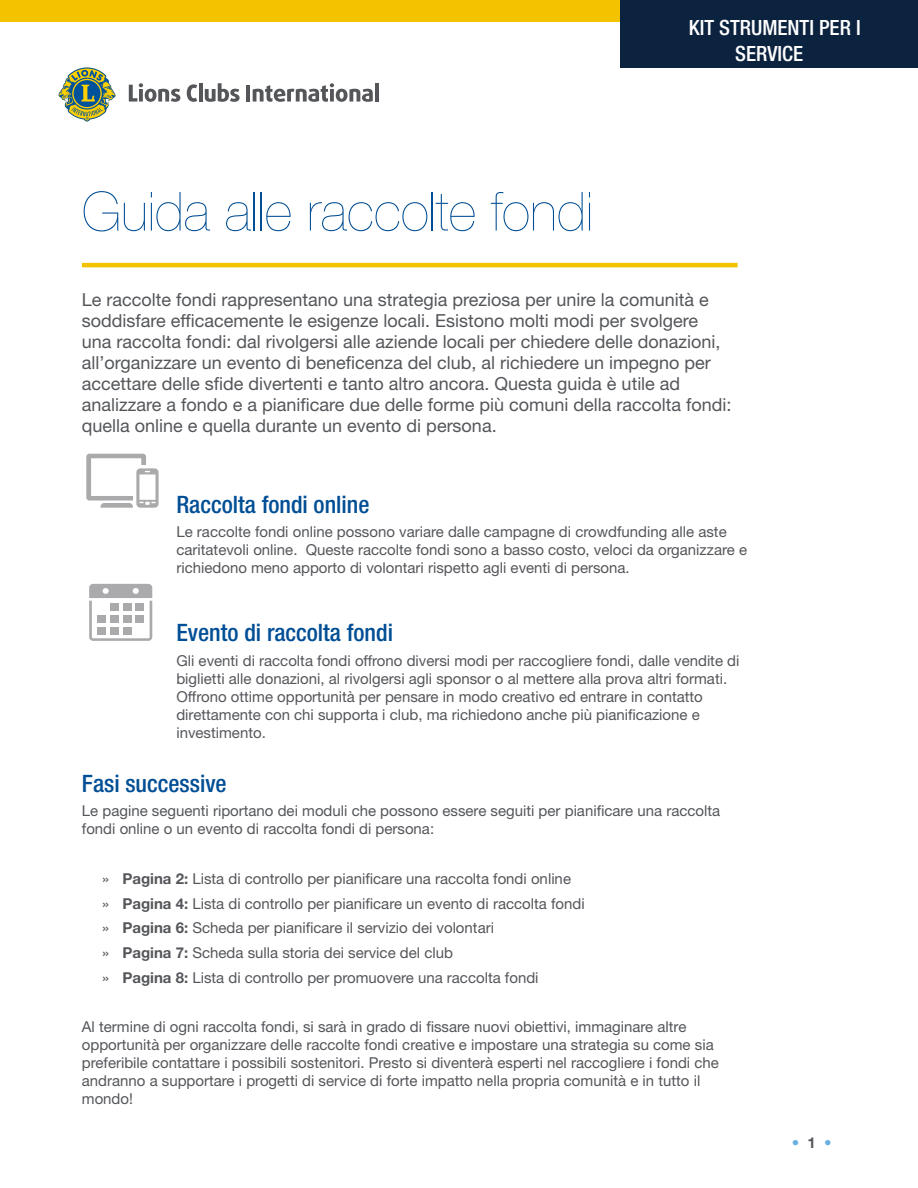
<style>
.page{position:relative;width:918px;height:1188px;background:#fff}
.page>*{position:absolute;margin:0;border:0;box-sizing:border-box;transform-origin:0 0}
.t1{font:200 54px "Helvetica Neue LT Std";color:#004e95}
.t2{font:500 condensed 24px "Helvetica Neue LT Std";color:#004e95}
.t3{font:500 condensed 21px/25.5px "Helvetica Neue LT Std";color:#fff;text-align:center}
.t4{font:18px/21px "Helvetica Neue LT Std";color:#54565a}
.t5{font:15px/18px "Helvetica Neue LT Std";color:#54565a}
.t6{font:100 15px "Helvetica Neue LT Std";color:#67b1e2}
.s1{font-weight:700}
.s2{font-weight:700;color:#54565a}
</style>
<div class="page">
<hr style="left:82px;top:263px;width:656px;height:4px;background:#f3c300">
<svg style="left:58px;top:68px;width:58px;height:53px"></svg>
<svg style="left:129px;top:83px;width:51px;height:19px"></svg>
<svg style="left:187px;top:84px;width:10px;height:18px"></svg>
<hr style="left:199px;top:83px;width:4px;height:19px;background:#54565a">
<svg style="left:205px;top:83px;width:35px;height:19px"></svg>
<hr style="left:246px;top:85px;width:4px;height:17px;background:#54565a">
<svg style="left:253px;top:83px;width:120px;height:19px"></svg>
<hr style="left:375px;top:83px;width:4px;height:19px;background:#54565a">
<div style="left:0;top:0;width:918px;height:21px;background:#f3c300"></div>
<div style="left:620px;top:0;width:298px;height:68px;background:#0c2340"></div>
<svg style="left:86px;top:454px;width:73px;height:54px"></svg>
<svg style="left:89px;top:584px;width:63px;height:57px"></svg>
<h1 class="t1" style="left:82px;top:180px;width:513px">Guida alle raccolte fondi</h1>
<h3 class="t3" style="left:689px;top:15px;width:173px">KIT STRUMENTI PER I<br>SERVICE</h3>
<p class="t4" style="left:82px;top:288px;width:651px">Le raccolte fondi rappresentano una strategia preziosa per unire la comunità e soddisfare efficacemente le esigenze locali. Esistono molti modi per svolgere una raccolta fondi: dal rivolgersi alle aziende locali per chiedere delle donazioni, all’organizzare un evento di beneficenza del club, al richiedere un impegno per accettare delle sfide divertenti e tanto altro ancora. Questa guida è utile ad analizzare a fondo e a pianificare due delle forme più comuni della raccolta fondi: quella online e quella durante un evento di persona.</p>
<h2 class="t2" style="left:176px;top:490px;width:195px">Raccolta fondi online</h2>
<p class="t5" style="left:176px;top:523px;width:572px">Le raccolte fondi online possono variare dalle campagne di crowdfunding alle aste caritatevoli online. Queste raccolte fondi sono a basso costo, veloci da organizzare e richiedono meno apporto di volontari rispetto agli eventi di persona.</p>
<h2 class="t2" style="left:176px;top:618px;width:218px">Evento di raccolta fondi</h2>
<p class="t5" style="left:176px;top:651px;width:565px">Gli eventi di raccolta fondi offrono diversi modi per raccogliere fondi, dalle vendite di biglietti alle donazioni, al rivolgersi agli sponsor o al mettere alla prova altri formati.<br>Offrono ottime opportunità per pensare in modo creativo ed entrare in contatto direttamente con chi supporta i club, ma richiedono anche più pianificazione e investimento.</p>
<h2 class="t2" style="left:82px;top:769px;width:146px">Fasi successive</h2>
<p class="t5" style="left:82px;top:802px;width:640px">Le pagine seguenti riportano dei moduli che possono essere seguiti per pianificare una raccolta fondi online o un evento di raccolta fondi di persona:</p>
<p class="t5" style="left:102px;top:866px;width:484px;line-height:24.8px">» <span class="s1">Pagina 2:</span> Lista di controllo per pianificare una raccolta fondi online<br>» <span class="s1">Pagina 4:</span> Lista di controllo per pianificare un evento di raccolta fondi » <span class="s1">Pagina 6:</span> Scheda per pianificare il servizio dei volontari<br>» <span class="s1">Pagina 7:</span> Scheda sulla storia dei service del club<br>» <span class="s1">Pagina 8:</span> Lista di controllo per promuovere una raccolta fondi</p>
<p class="t5" style="left:82px;top:1018px;width:638px">Al termine di ogni raccolta fondi, si sarà in grado di fissare nuovi obiettivi, immaginare altre opportunità per organizzare delle raccolte fondi creative e impostare una strategia su come sia preferibile contattare i possibili sostenitori. Presto si diventerà esperti nel raccogliere i fondi che andranno a supportare i progetti di service di forte impatto nella propria comunità e in tutto il mondo!</p>
<p class="t6" style="left:792px;top:1134px;width:42px">• <span class="s2">1</span> •</p>
</div>
